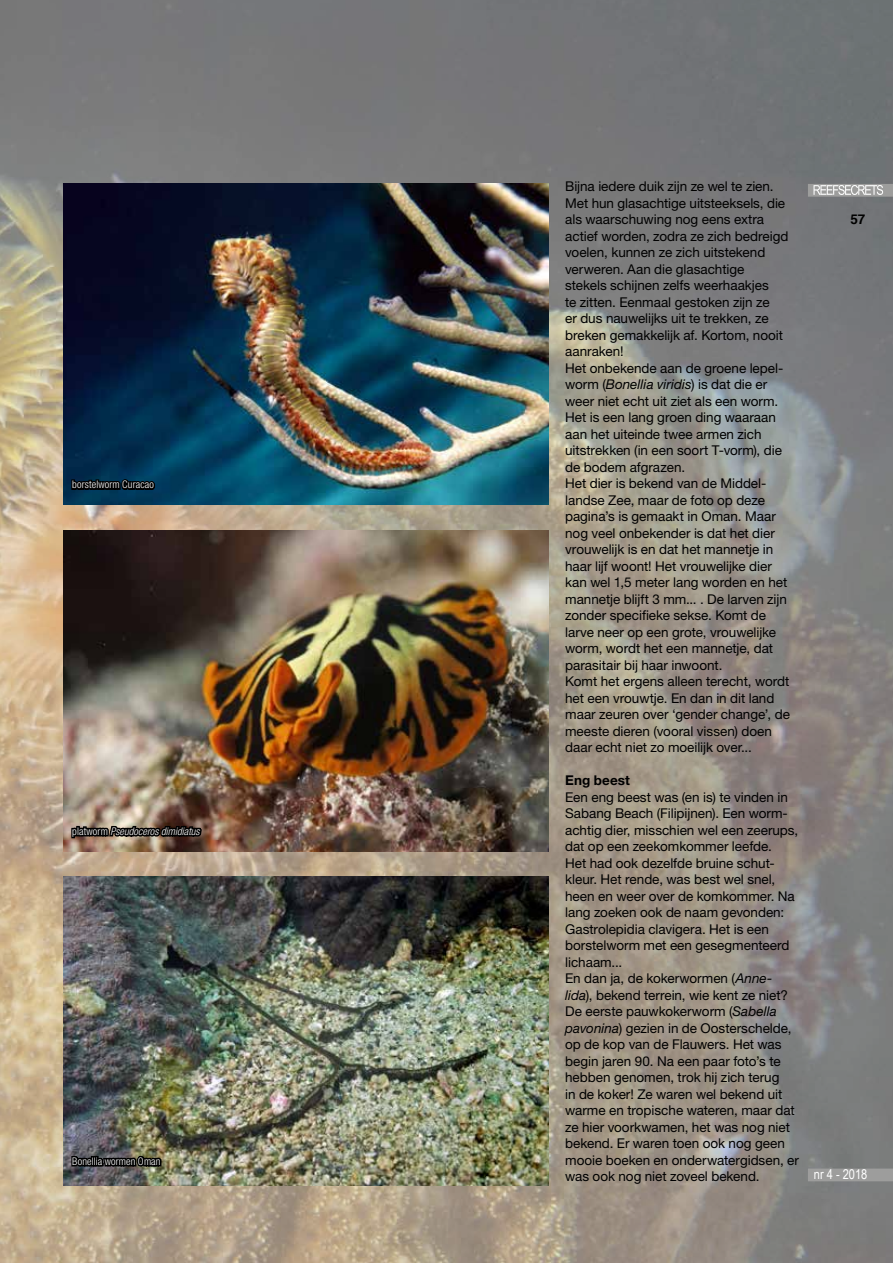
<style>
.page{position:relative;width:893px;height:1263px;background:#fff}
.page>*{position:absolute;margin:0;border:0;box-sizing:border-box;transform-origin:0 0}
.t1{font:13.5px/16.5px "Helvetica Neue LT Std";letter-spacing:-.005em;color:#000}
.t2{font:13.5px "Arial Narrow";color:#fff}
.t3{font:700 13.5px "Helvetica Neue LT Std";letter-spacing:.01em;color:#000}
.t4{font:700 13.5px "Helvetica";color:#000}
.t5{font:300 condensed 10.5px "Helvetica Neue LT Std";letter-spacing:.015em;color:#fff}
.t6{font:italic 300 condensed 10.5px "Helvetica Neue LT Std";letter-spacing:.01em;color:#fff}
.s1{font-style:normal}
.s2{font-style:italic}
</style>
<div class="page">
<img style="left:0;top:0;width:893px;height:1263px">
<div style="left:808px;top:184px;width:85px;height:13px;background:#9d9d9c"></div>
<svg style="left:813px;top:185px;width:70px;height:10px"></svg>
<div style="left:808px;top:1168px;width:85px;height:13px;background:#9d9d9c"></div>
<img style="left:64px;top:184px;width:485px;height:321px">
<img style="left:64px;top:530px;width:485px;height:321px">
<img style="left:64px;top:876px;width:485px;height:310px">
<svg style="left:70px;top:800px;width:133px;height:71px;background:#8f7b68"></svg>
<div style="left:148px;top:481px;width:7px;height:9px;border:3px solid #000;border-radius:50%"></div>
<svg style="left:70px;top:454px;width:84px;height:70px;background:#394e5a"></svg>
<img style="left:70px;top:1130px;width:93px;height:71px">
<p class="t5" style="left:72px;top:479px;width:83px">borstelworm Curacao</p>
<p class="t6" style="left:72px;top:825px;width:129px"><span class="s1">platworm</span> Pseudoceros dimidiatus</p>
<p class="t5" style="left:72px;top:1155px;width:90px">Bonellia wormen Oman</p>
<p class="t1" style="left:565px;top:178px;width:226px">Bijna iedere duik zijn ze wel te zien.<br>Met hun glasachtige uitsteeksels, die als waarschuwing nog eens extra actief worden, zodra ze zich bedreigd voelen, kunnen ze zich uitstekend verweren. Aan die glasachtige<br>stekels schijnen zelfs weerhaakjes<br>te zitten. Eenmaal gestoken zijn ze<br>er dus nauwelijks uit te trekken, ze breken gemakkelijk af. Kortom, nooit aanraken!<br>Het onbekende aan de groene lepel&shy;worm (<span class="s2">Bonellia viridis</span>) is dat die er weer niet echt uit ziet als een worm.<br>Het is een lang groen ding waaraan aan het uiteinde twee armen zich uitstrekken (in een soort T-vorm), die de bodem afgrazen.<br>Het dier is bekend van de Middel&shy;landse Zee, maar de foto op deze pagina’s is gemaakt in Oman. Maar nog veel onbekender is dat het dier vrouwelijk is en dat het mannetje in haar lijf woont! Het vrouwelijke dier kan wel 1,5 meter lang worden en het mannetje blijft 3 mm... . De larven zijn zonder specifieke sekse. Komt de larve neer op een grote, vrouwelijke worm, wordt het een mannetje, dat parasitair bij haar inwoont.<br>Komt het ergens alleen terecht, wordt het een vrouwtje. En dan in dit land maar zeuren over ‘gender change’, de meeste dieren (vooral vissen) doen daar echt niet zo moeilijk over...</p>
<p class="t3" style="left:565px;top:772px;width:66px">Eng beest</p>
<p class="t1" style="left:565px;top:788px;width:235px">Een eng beest was (en is) te vinden in Sabang Beach (Filipijnen). Een worm&shy;achtig dier, misschien wel een zeerups, dat op een zeekomkommer leefde.<br>Het had ook dezelfde bruine schut&shy;kleur. Het rende, was best wel snel, heen en weer over de komkommer. Na lang zoeken ook de naam gevonden:<br>Gastrolepidia clavigera. Het is een borstelworm met een gesegmenteerd lichaam...<br>En dan ja, de kokerwormen (<span class="s2">Anne&shy;lida</span>), bekend terrein, wie kent ze niet?<br>De eerste pauwkokerworm (<span class="s2">Sabella pavonina</span>) gezien in de Oosterschelde, op de kop van de Flauwers. Het was begin jaren 90. Na een paar foto’s te hebben genomen, trok hij zich terug<br>in de koker! Ze waren wel bekend uit warme en tropische wateren, maar dat ze hier voorkwamen, het was nog niet bekend. Er waren toen ook nog geen mooie boeken en onderwatergidsen, er was ook nog niet zoveel bekend.</p>
<p class="t4" style="left:850px;top:211px;width:17px">57</p>
<p class="t2" style="left:814px;top:1164px;width:55px">nr 4 - 2018</p>
</div>
